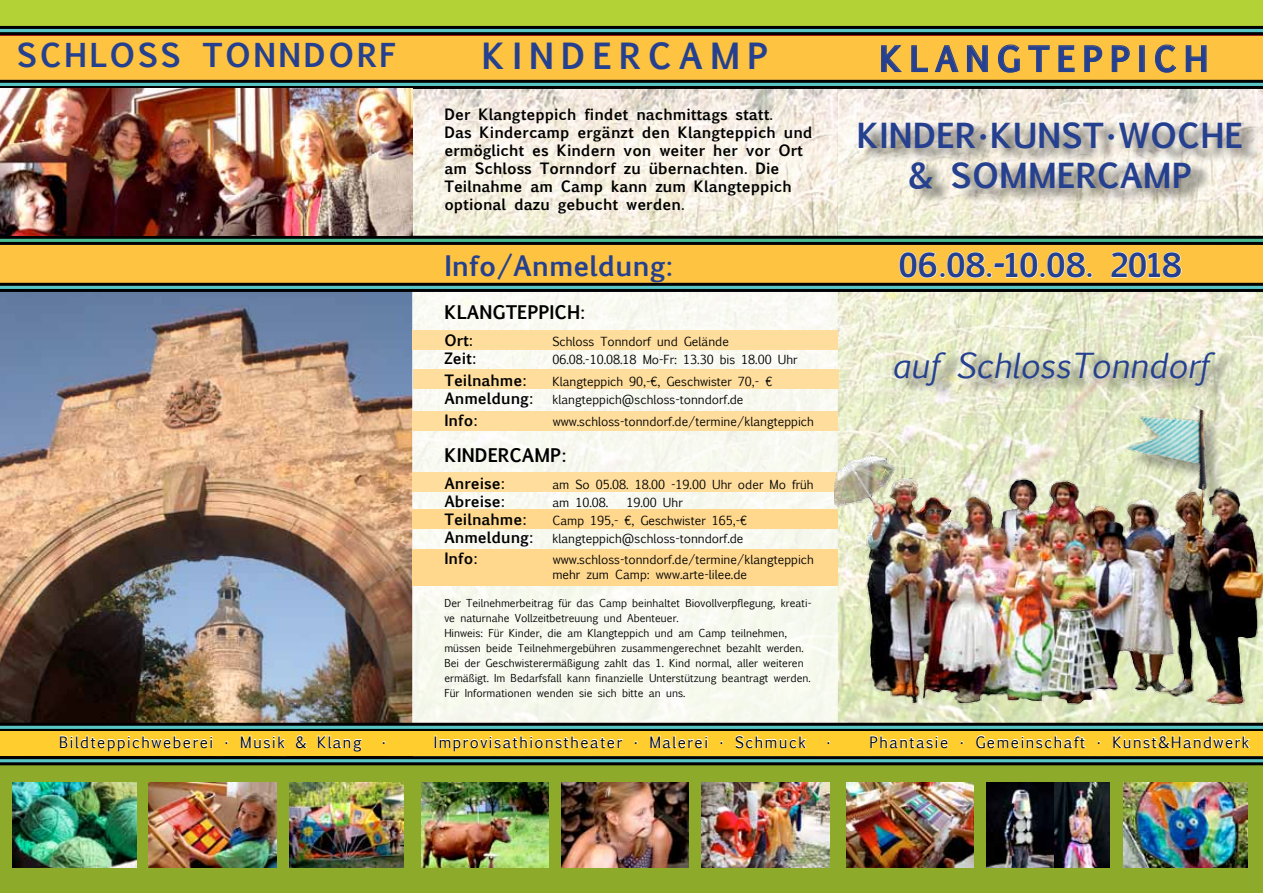
<style>
.page{position:relative;width:1263px;height:893px;background:#fff}
.page>*{position:absolute;margin:0;border:0;box-sizing:border-box;transform-origin:0 0}
.t1{font:700 34.5px "Euphemia UCAS";letter-spacing:.2em;color:#25408f}
.t2{font:700 33.75px "Euphemia UCAS";letter-spacing:.2em;color:#25408f}
.t3{font:700 33px/39.6px "Euphemia UCAS";color:#25408f}
.t4{font:italic 33px "Euphemia UCAS";color:#25408f}
.t5{font:700 31.5px "Euphemia UCAS";color:#25408f}
.t6{font:700 31.5px "Euphemia UCAS";letter-spacing:.075em;color:#25408f}
.t7{font:700 27px "Euphemia UCAS";color:#25408f}
.t8{font:700 18px "Euphemia UCAS";color:#000}
.t9{font:700 15px/18px "Euphemia UCAS";color:#000}
.t10{font:15px "Euphemia UCAS";letter-spacing:.1em;color:#000}
.t11{font:12px/14.4px "Euphemia UCAS";color:#000}
.t12{font:10.5px/15px "Euphemia UCAS";color:#000}
</style>
<div class="page">
<img style="left:838px;top:89px;width:425px;height:634px">
<img style="left:413px;top:89px;width:425px;height:147px">
<img style="left:0;top:292px;width:412px;height:431px">
<div style="left:0;top:765px;width:1263px;height:128px;background:#8eaa2a"></div>
<div style="left:0;top:35px;width:1263px;height:45px;background:#9b1d21"></div>
<div style="left:0;top:36px;width:1263px;height:47px;background:#fec341"></div>
<svg style="left:881px;top:45px;width:20px;height:27px"></svg>
<svg style="left:911px;top:45px;width:17px;height:27px"></svg>
<svg style="left:935px;top:45px;width:24px;height:27px"></svg>
<svg style="left:967px;top:45px;width:21px;height:27px"></svg>
<svg style="left:998px;top:44px;width:22px;height:29px"></svg>
<svg style="left:1028px;top:45px;width:22px;height:27px"></svg>
<svg style="left:1058px;top:45px;width:17px;height:27px"></svg>
<svg style="left:1084px;top:45px;width:18px;height:27px"></svg>
<svg style="left:1111px;top:45px;width:19px;height:27px"></svg>
<svg style="left:1155px;top:44px;width:21px;height:29px"></svg>
<svg style="left:1185px;top:45px;width:22px;height:27px"></svg>
<div style="left:412px;top:245px;width:426px;height:478px;background:#f8f9f0"></div>
<div style="left:412px;top:411px;width:426px;height:20px;background:#ffde9d"></div>
<div style="left:413px;top:369px;width:425px;height:19px;background:#ffde9d"></div>
<div style="left:0;top:0;width:1263px;height:26px;background:#b3d235"></div>
<img style="left:149px;top:782px;width:127px;height:85px">
<div style="left:0;top:245px;width:1263px;height:42px;background:#fec341"></div>
<svg style="left:0;top:26px;width:1263px;height:9px;background:#1f4545"></svg>
<div style="left:412px;top:510px;width:426px;height:19px;background:#ffd88e"></div>
<div style="left:412px;top:331px;width:426px;height:19px;background:#ffde9d"></div>
<div style="left:412px;top:549px;width:426px;height:37px;background:#ffd88e"></div>
<div style="left:412px;top:473px;width:426px;height:19px;background:#ffde9d"></div>
<svg style="left:0;top:80px;width:1263px;height:9px;background:#264a49"></svg>
<svg style="left:0;top:236px;width:1263px;height:9px;background:#1b4334"></svg>
<svg style="left:0;top:252px;width:1263px;height:40px"></svg>
<img style="left:421px;top:782px;width:128px;height:85px">
<img style="left:1123px;top:782px;width:124px;height:85px">
<div style="left:864px;top:122px;width:398px;height:82px;background:#000;opacity:.6"></div>
<img style="left:846px;top:782px;width:128px;height:85px">
<img style="left:986px;top:782px;width:124px;height:85px">
<img style="left:702px;top:782px;width:127px;height:85px">
<img style="left:13px;top:782px;width:123px;height:85px">
<img style="left:289px;top:782px;width:115px;height:85px">
<img style="left:561px;top:782px;width:128px;height:85px">
<img style="left:1102px;top:400px;width:129px;height:47px">
<svg style="left:0;top:723px;width:1263px;height:42px;background:#a59c4a"></svg>
<img style="left:834px;top:447px;width:429px;height:265px">
<div style="left:900px;top:351px;width:336px;height:49px;background:#000;opacity:.62"></div>
<img style="left:0;top:89px;width:412px;height:146px">
<h3 class="t6" style="left:17px;top:32px;width:381px">SCHLOSS TONNDORF</h3>
<h1 class="t1" style="left:482px;top:30px;width:288px">KINDERCAMP</h1>
<h2 class="t2" style="left:879px;top:33px;width:331px">KLANGTEPPICH</h2>
<p class="t9" style="left:444px;top:105px;width:370px">Der Klangteppich findet nachmittags statt.<br>Das Kindercamp ergänzt den Klangteppich und ermöglicht es Kindern von weiter her vor Ort am Schloss Tornndorf zu übernachten. Die Teilnahme am Camp kann zum Klangteppich optional dazu gebucht werden.</p>
<h3 class="t7" style="left:444px;top:245px;width:230px">Info/Anmeldung:</h3>
<h3 class="t8" style="left:444px;top:299px;width:143px">KLANGTEPPICH:</h3>
<h3 class="t9" style="left:444px;top:331px;width:30px">Ort:</h3>
<p class="t11" style="left:552px;top:335px;width:178px">Schloss Tonndorf und Gelände</p>
<h3 class="t9" style="left:444px;top:349px;width:33px">Zeit:</h3>
<p class="t11" style="left:552px;top:353px;width:247px">06.08.-10.08.18 Mo-Fr: 13.30 bis 18.00 Uhr</p>
<h3 class="t9" style="left:444px;top:371px;width:84px">Teilnahme:</h3>
<p class="t11" style="left:552px;top:374px;width:221px">Klangteppich 90,-€, Geschwister 70,- €</p>
<h3 class="t9" style="left:444px;top:389px;width:90px">Anmeldung:</h3>
<p class="t11" style="left:552px;top:392px;width:193px">klangteppich@schloss-tonndorf.de</p>
<h3 class="t9" style="left:444px;top:411px;width:35px">Info:</h3>
<p class="t11" style="left:553px;top:414px;width:263px">www.schloss-tonndorf.de/termine/klangteppich</p>
<h3 class="t8" style="left:444px;top:441px;width:124px">KINDERCAMP:</h3>
<h3 class="t9" style="left:444px;top:474px;width:62px">Anreise:</h3>
<p class="t11" style="left:552px;top:477px;width:263px">am So 05.08. 18.00 -19.00 Uhr oder Mo früh</p>
<h3 class="t9" style="left:444px;top:492px;width:62px">Abreise:</h3>
<p class="t11" style="left:552px;top:495px;width:57px">am 10.08.</p>
<p class="t11" style="left:626px;top:495px;width:58px">19.00 Uhr</p>
<h3 class="t9" style="left:444px;top:510px;width:84px">Teilnahme:</h3>
<p class="t11" style="left:552px;top:513px;width:196px">Camp 195,- €, Geschwister 165,-€</p>
<h3 class="t9" style="left:444px;top:528px;width:90px">Anmeldung:</h3>
<p class="t11" style="left:552px;top:531px;width:193px">klangteppich@schloss-tonndorf.de</p>
<h3 class="t9" style="left:444px;top:549px;width:35px">Info:</h3>
<p class="t11" style="left:552px;top:552px;width:263px">www.schloss-tonndorf.de/termine/klangteppich mehr zum Camp: www.arte-lilee.de</p>
<p class="t12" style="left:444px;top:595px;width:369px">Der Teilnehmerbeitrag für das Camp beinhaltet Biovollverpflegung, kreati&shy;ve naturnahe Vollzeitbetreuung und Abenteuer.<br>Hinweis: Für Kinder, die am Klangteppich und am Camp teilnehmen, müssen beide Teilnehmergebühren zusammengerechnet bezahlt werden.<br>Bei der Geschwisterermäßigung zahlt das 1. Kind normal, aller weiteren ermäßigt. Im Bedarfsfall kann finanzielle Unterstützung beantragt werden.<br>Für Informationen wenden sie sich bitte an uns.</p>
<h3 class="t3" style="left:908px;top:115px;width:337px;text-indent:-51px">Kinder•Kunst•Woche &amp; Sommercamp</h3>
<h3 class="t5" style="left:898px;top:241px;width:285px">06.08.-10.08. 2018</h3>
<h3 class="t4" style="left:891px;top:342px;width:319px">auf SchlossTonndorf</h3>
<h3 class="t10" style="left:59px;top:731px;width:304px">Bildteppichweberei • Musik &amp; Klang</h3>
<h3 class="t10" style="left:381px;top:731px;width:8px">•</h3>
<h3 class="t10" style="left:434px;top:731px;width:374px">Improvisathionstheater • Malerei • Schmuck</h3>
<h3 class="t10" style="left:825px;top:731px;width:8px">•</h3>
<h3 class="t10" style="left:869px;top:731px;width:382px">Phantasie • Gemeinschaft • Kunst&amp;Handwerk</h3>
</div>
